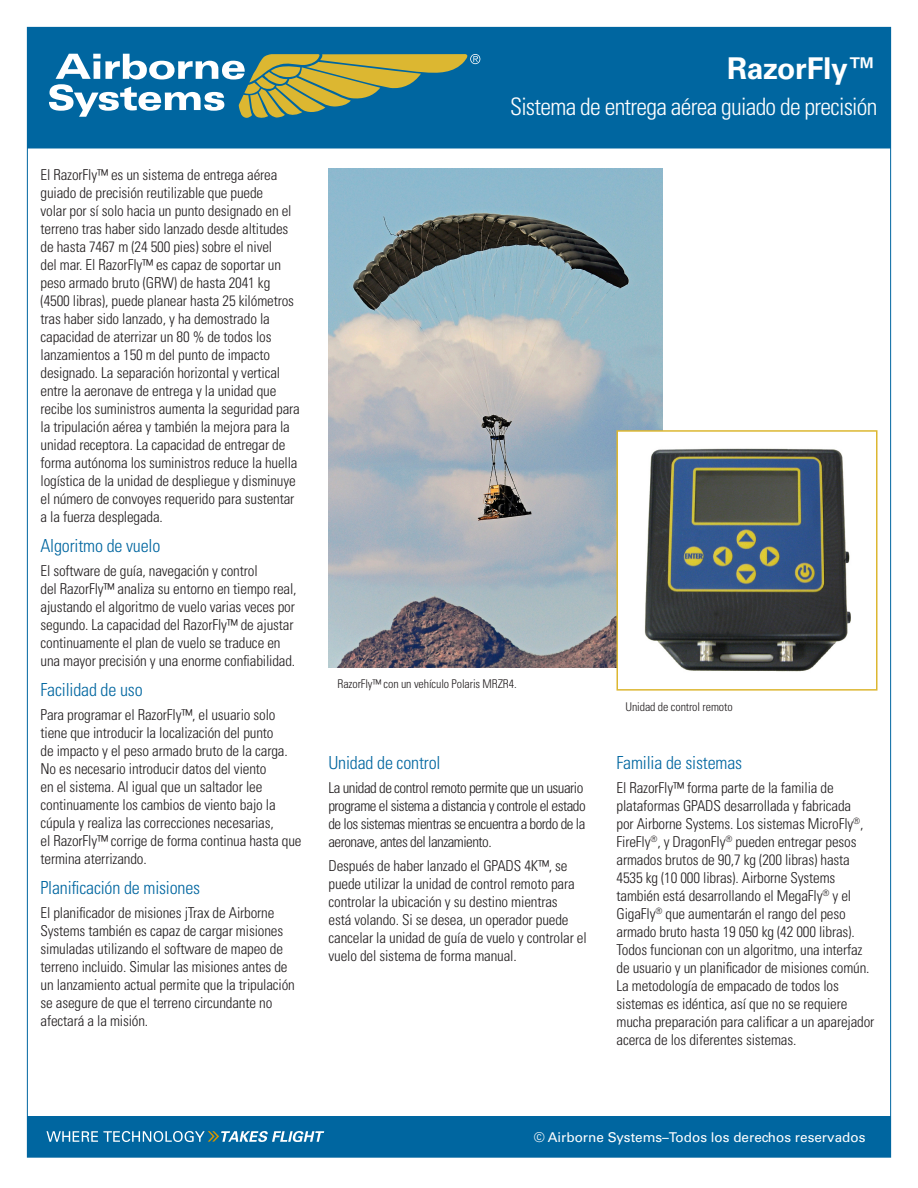
<style>
.page{position:relative;width:918px;height:1188px;background:#fff}
.page>*{position:absolute;margin:0;border:0;box-sizing:border-box;transform-origin:0 0}
.HEADLINE{font:700 30px "Univers LT Std";letter-spacing:-.01em;color:#fff}
._2ND_DECK_HEADLINE{font:300 condensed 24px "Univers LT Std";letter-spacing:-.03em;color:#fff}
.SUBHEAD_A{font:300 condensed 18px "Univers LT Std";letter-spacing:-.01em;color:#0066a0}
.BODY_TEXT{font:300 condensed 15px/18px "Univers LT Std";letter-spacing:-.01em;color:#231f20}
.BODY_TEXT-2{font:300 condensed 15px/18px "Univers LT Std";letter-spacing:-.035em;color:#231f20}
.t1{font:13.5px "Univers LT Std";color:#fff}
.FOOTNOTE_CAPTION{font:300 condensed 12px "Univers LT Std";letter-spacing:-.01em;color:#231f20}
</style>
<div class="page">
<div style="left:27px;top:27px;width:864px;height:121px;background:#0066a0"></div>
<div style="left:27px;top:1117px;width:864px;height:40px;background:#0066a0"></div>
<svg style="left:49px;top:54px;width:431px;height:64px"></svg>
<svg style="left:46px;top:1131px;width:278px;height:11px"></svg>
<img style="left:328px;top:169px;width:334px;height:498px">
<div style="left:617px;top:431px;width:260px;height:259px;background:#fff"></div>
<img style="left:644px;top:448px;width:207px;height:224px">
<div style="left:616px;top:430px;width:262px;height:261px;border:2px solid #dcb731"></div>
<p class="BODY_TEXT" style="left:40px;top:165px;width:261px">El RazorFly™ es un sistema de entrega aérea guiado de precisión reutilizable que puede<br>volar por sí solo hacia un punto designado en el terreno tras haber sido lanzado desde altitudes de hasta 7467 m (24 500 pies) sobre el nivel<br>del mar. El RazorFly™ es capaz de soportar un peso armado bruto (GRW) de hasta 2041 kg (4500 libras), puede planear hasta 25 kilómetros tras haber sido lanzado, y ha demostrado la capacidad de aterrizar un 80 % de todos los lanzamientos a 150 m del punto de impacto designado. La separación horizontal y vertical entre la aeronave de entrega y la unidad que recibe los suministros aumenta la seguridad para la tripulación aérea y también la mejora para la unidad receptora. La capacidad de entregar de forma autónoma los suministros reduce la huella logística de la unidad de despliegue y disminuye el número de convoyes requerido para sustentar a la fuerza desplegada.</p>
<p class="SUBHEAD_A" style="left:40px;top:534px;width:121px">Algoritmo de vuelo</p>
<p class="BODY_TEXT" style="left:40px;top:561px;width:258px">El software de guía, navegación y control<br>del RazorFly™ analiza su entorno en tiempo real, ajustando el algoritmo de vuelo varias veces por segundo. La capacidad del RazorFly™ de ajustar continuamente el plan de vuelo se traduce en una mayor precisión y una enorme confiabilidad.</p>
<p class="SUBHEAD_A" style="left:40px;top:678px;width:104px">Facilidad de uso</p>
<p class="BODY_TEXT" style="left:40px;top:705px;width:263px">Para programar el RazorFly™, el usuario solo tiene que introducir la localización del punto<br>de impacto y el peso armado bruto de la carga.<br>No es necesario introducir datos del viento<br>en el sistema. Al igual que un saltador lee continuamente los cambios de viento bajo la cúpula y realiza las correcciones necesarias,<br>el RazorFly™ corrige de forma continua hasta que termina aterrizando.</p>
<p class="SUBHEAD_A" style="left:40px;top:876px;width:161px">Planificación de misiones</p>
<p class="BODY_TEXT" style="left:40px;top:903px;width:256px">El planificador de misiones jTrax de Airborne Systems también es capaz de cargar misiones simuladas utilizando el software de mapeo de terreno incluido. Simular las misiones antes de un lanzamiento actual permite que la tripulación se asegure de que el terreno circundante no afectará a la misión.</p>
<p class="HEADLINE" style="left:727px;top:50px;width:152px">RazorFly™</p>
<p class="_2ND_DECK_HEADLINE" style="left:510px;top:92px;width:369px">Sistema de entrega aérea guiado de precisión</p>
<p class="FOOTNOTE_CAPTION" style="left:338px;top:677px;width:181px">RazorFly™ con un vehículo Polaris MRZR4.</p>
<p class="SUBHEAD_A" style="left:328px;top:752px;width:114px">Unidad de control</p>
<p class="BODY_TEXT-2" style="left:328px;top:779px;width:259px">La unidad de control remoto permite que un usuario programe el sistema a distancia y controle el estado de los sistemas mientras se encuentra a bordo de la aeronave, antes del lanzamiento.</p>
<p class="BODY_TEXT" style="left:328px;top:857px;width:260px">Después de haber lanzado el GPADS 4K™, se puede utilizar la unidad de control remoto para controlar la ubicación y su destino mientras<br>está volando. Si se desea, un operador puede cancelar la unidad de guía de vuelo y controlar el vuelo del sistema de forma manual.</p>
<p class="FOOTNOTE_CAPTION" style="left:626px;top:700px;width:109px">Unidad de control remoto</p>
<p class="SUBHEAD_A" style="left:616px;top:752px;width:127px">Familia de sistemas</p>
<p class="BODY_TEXT" style="left:616px;top:779px;width:259px">El RazorFly™ forma parte de la familia de plataformas GPADS desarrollada y fabricada<br>por Airborne Systems. Los sistemas MicroFly<sup>®</sup>, FireFly<sup>®</sup>, y DragonFly<sup>®</sup> pueden entregar pesos armados brutos de 90,7 kg (200 libras) hasta 4535 kg (10 000 libras). Airborne Systems también está desarrollando el MegaFly<sup>®</sup> y el GigaFly<sup>®</sup> que aumentarán el rango del peso armado bruto hasta 19 050 kg (42 000 libras).<br>Todos funcionan con un algoritmo, una interfaz de usuario y un planificador de misiones común.<br>La metodología de empacado de todos los sistemas es idéntica, así que no se requiere mucha preparación para calificar a un aparejador acerca de los diferentes sistemas.</p>
<p class="t1" style="left:534px;top:1129px;width:333px">© Airborne Systems–Todos los derechos reservados</p>
</div>
